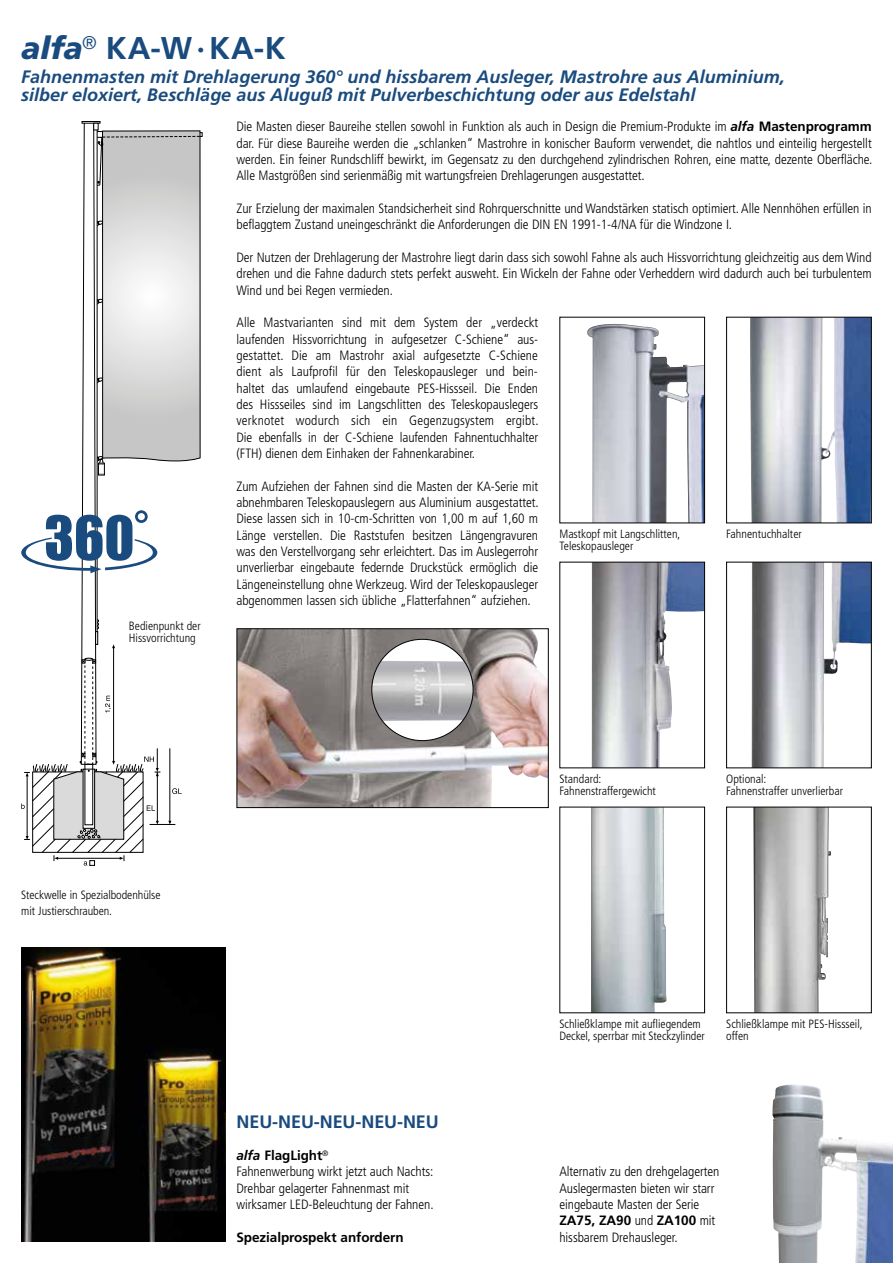
<style>
.page{position:relative;width:893px;height:1263px;background:#fff}
.page>*{position:absolute;margin:0;border:0;box-sizing:border-box;transform-origin:0 0}
.t1{font:700 31.5px "Frutiger LT";color:#1a4b7e}
.t2{font:italic 700 18px/18px "Frutiger LT";color:#1a4b7e}
.t3{font:700 18px "Frutiger LT";letter-spacing:-.005em;color:#1a4b7e}
.t4{font:300 condensed 13.5px/16.4px "Frutiger LT";letter-spacing:-.005em;color:#000;text-align:justify}
.t5{font:700 13.5px "Frutiger LT";letter-spacing:-.005em;color:#000}
.t6{font:300 condensed 12px/12px "Frutiger LT";color:#000}
.s1{font-weight:900;font-style:italic}
.s2{font-weight:700;font-style:italic;font-stretch:normal}
.s3{font-weight:700;font-stretch:normal}
</style>
<div class="page">
<img style="left:750px;top:319px;width:120px;height:202px">
<div style="left:726px;top:317px;width:146px;height:206px;border:1px solid #000"></div>
<svg style="left:21px;top:121px;width:181px;height:745px"></svg>
<img style="left:587px;top:324px;width:116px;height:197px">
<div style="left:559px;top:317px;width:146px;height:206px;border:1px solid #000"></div>
<img style="left:751px;top:564px;width:119px;height:202px">
<div style="left:726px;top:562px;width:146px;height:206px;border:1px solid #000"></div>
<img style="left:592px;top:564px;width:111px;height:202px">
<div style="left:559px;top:562px;width:146px;height:206px;border:1px solid #000"></div>
<img style="left:753px;top:809px;width:78px;height:202px">
<div style="left:726px;top:807px;width:146px;height:206px;border:1px solid #000"></div>
<img style="left:591px;top:809px;width:75px;height:202px">
<div style="left:559px;top:807px;width:146px;height:206px;border:1px solid #000"></div>
<img style="left:21px;top:948px;width:205px;height:294px">
<img style="left:772px;top:1084px;width:121px;height:179px">
<img style="left:239px;top:630px;width:308px;height:176px">
<div style="left:237px;top:628px;width:312px;height:180px;border:1px solid #000"></div>
<div style="left:372px;top:639px;width:101px;height:102px;background:#fff;border-radius:50%"></div>
<img style="left:372px;top:661px;width:101px;height:60px">
<h1 class="t1" style="left:21px;top:30px;width:266px"><span class="s1">alfa</span><sup>®</sup> KA-W·KA-K</h1>
<h2 class="t2" style="left:21px;top:67px;width:765px">Fahnenmasten mit Drehlagerung 360° und hissbarem Ausleger, Mastrohre aus Aluminium, silber eloxiert, Beschläge aus Aluguß mit Pulverbeschichtung oder aus Edelstahl</h2>
<p class="t6" style="left:129px;top:620px;width:73px">Bedienpunkt der<br>Hissvorrichtung</p>
<p class="t4" style="left:237px;top:119px;width:637px">Die Masten dieser Baureihe stellen sowohl in Funktion als auch in Design die Premium-Produkte im <span class="s2">alfa</span> <span class="s3">Mastenprogramm </span>dar. Für diese Baureihe werden die „schlanken“ Mastrohre in konischer Bauform verwendet, die nahtlos und einteilig hergestellt werden. Ein feiner Rundschliff bewirkt, im Gegensatz zu den durchgehend zylindrischen Rohren, eine matte, dezente Oberfläche.<br>Alle Mastgrößen sind serienmäßig mit wartungsfreien Drehlagerungen ausgestattet.</p>
<p class="t4" style="left:237px;top:200px;width:637px">Zur Erzielung der maximalen Standsicherheit sind Rohrquerschnitte und Wandstärken statisch optimiert. Alle Nennhöhen erfüllen in beflaggtem Zustand uneingeschränkt die Anforderungen die DIN EN 1991-1-4/NA für die Windzone I.</p>
<p class="t4" style="left:237px;top:249px;width:637px">Der Nutzen der Drehlagerung der Mastrohre liegt darin dass sich sowohl Fahne als auch Hissvorrichtung gleichzeitig aus dem Wind drehen und die Fahne dadurch stets perfekt ausweht. Ein Wickeln der Fahne oder Verheddern wird dadurch auch bei turbulentem Wind und bei Regen vermieden.</p>
<p class="t4" style="left:237px;top:315px;width:304px">Alle Mastvarianten sind mit dem System der „verdeckt laufenden Hissvorrichtung in aufgesetzer C-Schiene“ aus&shy;gestattet. Die am Mastrohr axial aufgesetzte C-Schiene dient als Laufprofil für den Teleskopausleger und bein&shy;haltet das umlaufend eingebaute PES-Hissseil. Die Enden des Hissseiles sind im Langschlitten des Teleskopauslegers verknotet wodurch sich ein Gegenzugsystem ergibt.<br>Die ebenfalls in der C-Schiene laufenden Fahnentuchhalter (FTH) dienen dem Einhaken der Fahnenkarabiner.</p>
<p class="t4" style="left:237px;top:478px;width:304px">Zum Aufziehen der Fahnen sind die Masten der KA-Serie mit abnehmbaren Teleskopauslegern aus Aluminium ausgestattet.<br>Diese lassen sich in 10-cm-Schritten von 1,00 m auf 1,60 m Länge verstellen. Die Raststufen besitzen Längengravuren was den Verstellvorgang sehr erleichtert. Das im Auslegerrohr unverlierbar eingebaute federnde Druckstück ermöglich die Längeneinstellung ohne Werkzeug. Wird der Teleskopausleger abgenommen lassen sich übliche „Flatterfahnen“ aufziehen.</p>
<p class="t6" style="left:559px;top:528px;width:123px">Mastkopf mit Langschlitten,</p>
<p class="t6" style="left:726px;top:528px;width:77px">Fahnentuchhalter</p>
<p class="t6" style="left:559px;top:540px;width:75px">Teleskopausleger</p>
<p class="t6" style="left:21px;top:887px;width:141px;line-height:16.4px">Steckwelle in Spezialbodenhülse mit Justierschrauben.</p>
<h2 class="t3" style="left:237px;top:1111px;width:204px">NEU-NEU-NEU-NEU-NEU</h2>
<p class="t4" style="left:237px;top:1147px;width:199px;text-align:left"><span class="s2">alfa</span> <span class="s3">FlagLight</span><sup>®<br></sup>Fahnenwerbung wirkt jetzt auch Nachts:<br>Drehbar gelagerter Fahnenmast mit wirksamer LED-Beleuchtung der Fahnen.</p>
<p class="t5" style="left:237px;top:1229px;width:169px">Spezialprospekt anfordern</p>
<p class="t6" style="left:559px;top:772px;width:98px">Standard:<br>Fahnenstraffergewicht</p>
<p class="t6" style="left:726px;top:772px;width:118px">Optional:<br>Fahnenstraffer unverlierbar</p>
<p class="t6" style="left:559px;top:1017px;width:147px">Schließklampe mit aufliegendem<br>Deckel, sperrbar mit Steckzylinder</p>
<p class="t6" style="left:726px;top:1017px;width:138px">Schließklampe mit PES-Hissseil, offen</p>
<p class="t4" style="left:559px;top:1164px;width:161px;text-align:left">Alternativ zu den drehgelagerten<br>Auslegermasten bieten wir starr eingebaute Masten der Serie<br><span class="s3">ZA75, ZA90</span> und <span class="s3">ZA100</span> mit hissbarem Drehausleger.</p>
</div>
